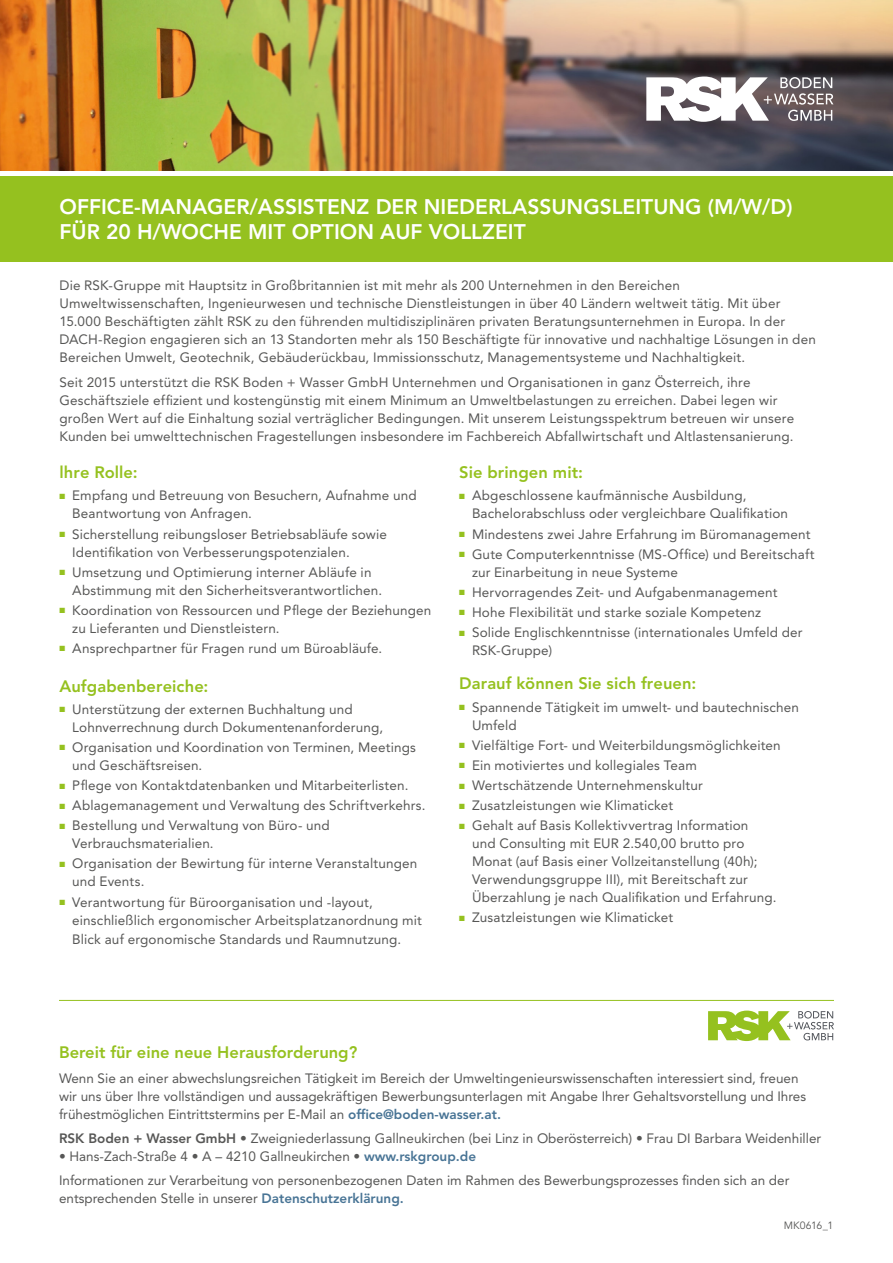
<style>
.page{position:relative;width:893px;height:1263px;background:#fff}
.page>*{position:absolute;margin:0;border:0;box-sizing:border-box;transform-origin:0 0}
.t1{font:800 21px/25.2px "Avenir LT Std";color:#fff}
.t2{font:800 16.5px "Avenir LT Std";letter-spacing:.005em;color:#95c11f}
.t3{font:13.5px/18px "Avenir LT Std";letter-spacing:.01em;color:#575756}
.t4{font:10.5px "Avenir LT Std";color:#575756}
.s1{color:#95c11f}
.s2{font-weight:800;color:#487495}
.s3{font-weight:800}
</style>
<div class="page">
<img style="left:0;top:0;width:893px;height:171px">
<hr style="left:59px;top:1000px;width:775px;height:1px;background:#95c11f">
<svg style="left:646px;top:77px;width:187px;height:45px"></svg>
<svg style="left:708px;top:1010px;width:126px;height:31px"></svg>
<div style="left:0;top:176px;width:893px;height:85px;background:#95c11f"></div>
<h1 class="t1" style="left:60px;top:194px;width:734px">OFFICE-MANAGER/ASSISTENZ DER NIEDERLASSUNGSLEITUNG (M/W/D)<br>FÜR 20 H/WOCHE MIT OPTION AUF VOLLZEIT</h1>
<p class="t3" style="left:60px;top:277px;width:758px">Die RSK-Gruppe mit Hauptsitz in Großbritannien ist mit mehr als 200 Unternehmen in den Bereichen Umweltwissenschaften, Ingenieurwesen und technische Dienstleistungen in über 40 Ländern weltweit tätig. Mit über 15.000 Beschäftigten zählt RSK zu den führenden multidisziplinären privaten Beratungsunternehmen in Europa. In der DACH-Region engagieren sich an 13 Standorten mehr als 150 Beschäftigte für innovative und nachhaltige Lösungen in den Bereichen Umwelt, Geotechnik, Gebäuderückbau, Immissionsschutz, Managementsysteme und Nachhaltigkeit.</p>
<p class="t3" style="left:60px;top:373px;width:736px">Seit 2015 unterstützt die RSK Boden + Wasser GmbH Unternehmen und Organisationen in ganz Österreich, ihre Geschäftsziele effizient und kostengünstig mit einem Minimum an Umweltbelastungen zu erreichen. Dabei legen wir großen Wert auf die Einhaltung sozial verträglicher Bedingungen. Mit unserem Leistungsspektrum betreuen wir unsere Kunden bei umwelttechnischen Fragestellungen insbesondere im Fachbereich Abfallwirtschaft und Altlastensanierung.</p>
<p class="t2" style="left:60px;top:463px;width:80px">lhre Rolle:</p>
<p class="t3" style="left:72px;top:487px;width:346px;text-indent:-13px"><span class="s1">■</span> Empfang und Betreuung von Besuchern, Aufnahme und<br>Beantwortung von Anfragen.</p>
<p class="t3" style="left:72px;top:525px;width:316px;text-indent:-13px"><span class="s1">■</span> Sicherstellung reibungsloser Betriebsabläufe sowie<br>Identifikation von Verbesserungspotenzialen.</p>
<p class="t3" style="left:72px;top:563px;width:311px;text-indent:-13px"><span class="s1">■</span> Umsetzung und Optimierung interner Abläufe in<br>Abstimmung mit den Sicherheitsverantwortlichen.</p>
<p class="t3" style="left:72px;top:601px;width:361px;text-indent:-13px"><span class="s1">■</span> Koordination von Ressourcen und Pflege der Beziehungen zu Lieferanten und Dienstleistern.</p>
<p class="t3" style="left:60px;top:639px;width:324px"><span class="s1">■</span> Ansprechpartner für Fragen rund um Büroabläufe.</p>
<p class="t2" style="left:60px;top:676px;width:150px">Aufgabenbereiche:</p>
<p class="t3" style="left:72px;top:700px;width:312px;text-indent:-13px"><span class="s1">■</span> Unterstützung der externen Buchhaltung und<br>Lohnverrechnung durch Dokumentenanforderung,</p>
<p class="t3" style="left:72px;top:738px;width:345px;text-indent:-13px"><span class="s1">■</span> Organisation und Koordination von Terminen, Meetings und Geschäftsreisen.</p>
<p class="t3" style="left:60px;top:776px;width:350px"><span class="s1">■</span> Pflege von Kontaktdatenbanken und Mitarbeiterlisten.</p>
<p class="t3" style="left:60px;top:797px;width:368px"><span class="s1">■</span> Ablagemanagement und Verwaltung des Schriftverkehrs.</p>
<p class="t3" style="left:72px;top:817px;width:259px;text-indent:-13px"><span class="s1">■</span> Bestellung und Verwaltung von Büro- und<br>Verbrauchsmaterialien.</p>
<p class="t3" style="left:72px;top:855px;width:347px;text-indent:-13px"><span class="s1">■</span> Organisation der Bewirtung für interne Veranstaltungen und Events.</p>
<p class="t3" style="left:72px;top:893px;width:351px;text-indent:-13px"><span class="s1">■</span> Verantwortung für Büroorganisation und -layout, einschließlich ergonomischer Arbeitsplatzanordnung mit</p>
<p class="t3" style="left:72px;top:930px;width:330px">Blick auf ergonomische Standards und Raumnutzung.</p>
<p class="t2" style="left:459px;top:463px;width:125px">Sie bringen mit:</p>
<p class="t3" style="left:472px;top:487px;width:318px;text-indent:-13px"><span class="s1">■</span> Abgeschlossene kaufmännische Ausbildung,<br>Bachelorabschluss oder vergleichbare Qualifikation</p>
<p class="t3" style="left:459px;top:525px;width:353px"><span class="s1">■</span> Mindestens zwei Jahre Erfahrung im Büromanagement</p>
<p class="t3" style="left:472px;top:545px;width:344px;text-indent:-13px"><span class="s1">■</span> Gute Computerkenntnisse (MS-Office) und Bereitschaft zur Einarbeitung in neue Systeme</p>
<p class="t3" style="left:459px;top:583px;width:320px"><span class="s1">■</span> Hervorragendes Zeit- und Aufgabenmanagement</p>
<p class="t3" style="left:459px;top:603px;width:303px"><span class="s1">■</span> Hohe Flexibilität und starke soziale Kompetenz</p>
<p class="t3" style="left:472px;top:623px;width:332px;text-indent:-13px"><span class="s1">■</span> Solide Englischkenntnisse (internationales Umfeld der<br>RSK-Gruppe)</p>
<p class="t2" style="left:459px;top:674px;width:239px">Darauf können Sie sich freuen:</p>
<p class="t3" style="left:472px;top:698px;width:329px;text-indent:-13px"><span class="s1">■</span> Spannende Tätigkeit im umwelt- und bautechnischen<br>Umfeld</p>
<p class="t3" style="left:459px;top:736px;width:323px"><span class="s1">■</span> Vielfältige Fort- und Weiterbildungsmöglichkeiten</p>
<p class="t3" style="left:459px;top:756px;width:239px"><span class="s1">■</span> Ein motiviertes und kollegiales Team</p>
<p class="t3" style="left:459px;top:776px;width:245px"><span class="s1">■</span> Wertschätzende Unternehmenskultur</p>
<p class="t3" style="left:459px;top:797px;width:215px"><span class="s1">■</span> Zusatzleistungen wie Klimaticket</p>
<p class="t3" style="left:472px;top:817px;width:306px;text-indent:-13px"><span class="s1">■</span> Gehalt auf Basis Kollektivvertrag Information<br>und Consulting mit EUR 2.540,00 brutto pro Monat (auf Basis einer Vollzeitanstellung (40h); Verwendungsgruppe III), mit Bereitschaft zur Überzahlung je nach Qualifikation und Erfahrung.</p>
<p class="t3" style="left:459px;top:909px;width:215px"><span class="s1">■</span> Zusatzleistungen wie Klimaticket</p>
<p class="t2" style="left:59px;top:1043px;width:300px">Bereit für eine neue Herausforderung?</p>
<p class="t3" style="left:59px;top:1069px;width:749px">Wenn Sie an einer abwechslungsreichen Tätigkeit im Bereich der Umweltingenieurswissenschaften interessiert sind, freuen wir uns über Ihre vollständigen und aussagekräftigen Bewerbungsunterlagen mit Angabe Ihrer Gehaltsvorstellung und Ihres frühestmöglichen Eintrittstermins per E-Mail an <span class="s2">office@boden-wasser.at.</span></p>
<p class="t3" style="left:59px;top:1129px;width:764px"><span class="s3">RSK Boden + Wasser GmbH •</span> Zweigniederlassung Gallneukirchen (bei Linz in Oberösterreich) • Frau DI Barbara Weidenhiller</p>
<p class="t3" style="left:59px;top:1144px;width:732px;line-height:24.5px">• Hans-Zach-Straße 4 • A – 4210 Gallneukirchen • <span class="s2">www.rskgroup.de<br></span>Informationen zur Verarbeitung von personenbezogenen Daten im Rahmen des Bewerbungsprozesses finden sich an der</p>
<p class="t3" style="left:59px;top:1190px;width:346px">entsprechenden Stelle in unserer <span class="s2">Datenschutzerklärung.</span></p>
<p class="t4" style="left:784px;top:1220px;width:51px">MK0616_1</p>
</div>
